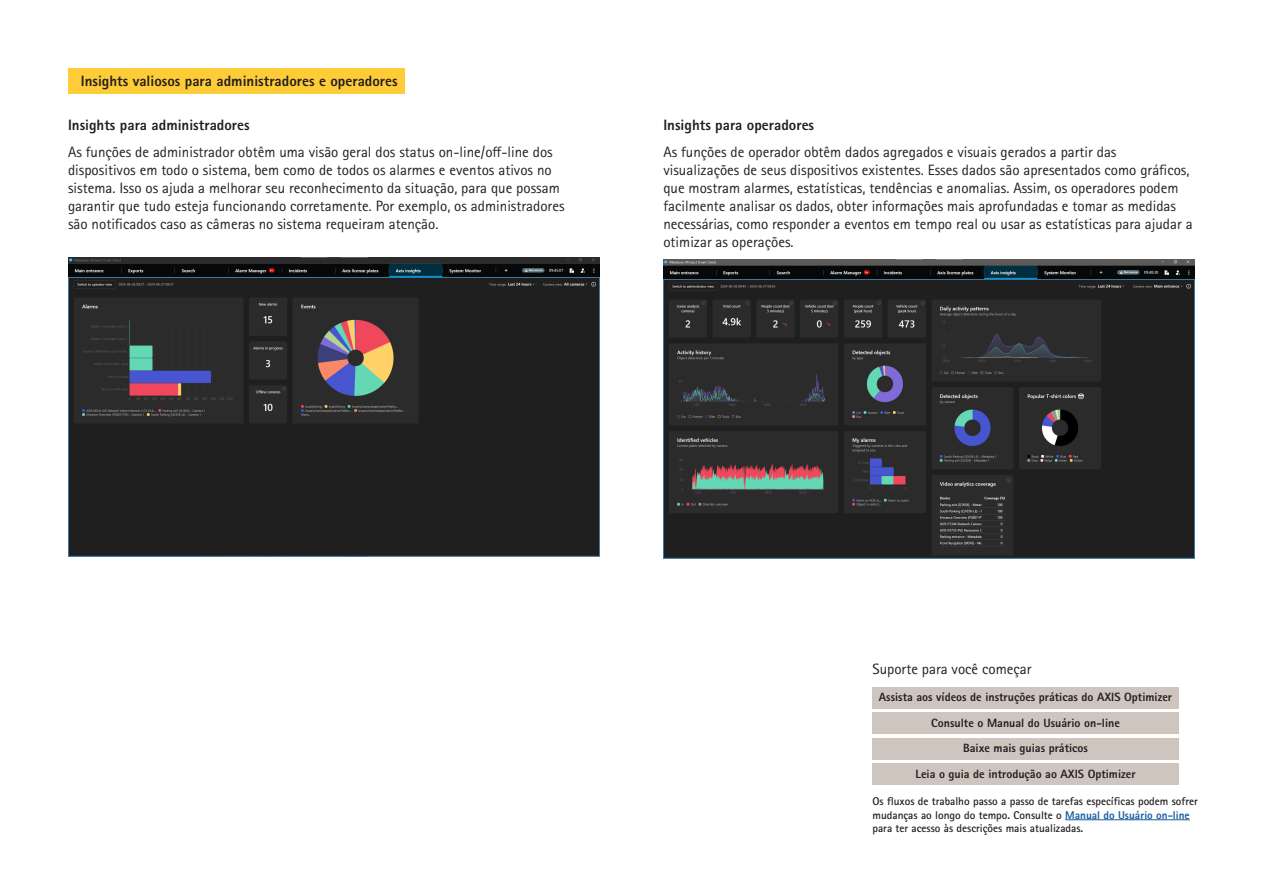
<style>
.page{position:relative;width:1263px;height:893px;background:#fff}
.page>*{position:absolute;margin:0;border:0;box-sizing:border-box;transform-origin:0 0}
.t1{font:15px/18px "Rotis Sans Serif Pro";color:#231f20}
.t2{font:800 15px "Rotis Sans Serif Pro";color:#231f20}
.t3{font:800 12px "Rotis Sans Serif Pro";color:#231f20}
.t4{font:700 11.25px/13.5px "Rotis Sans Serif Pro";color:#231f20}
.s1{font-weight:800;color:#175d9e}
</style>
<div class="page">
<div style="left:68px;top:68px;width:336px;height:26px;background:#fecc37"></div>
<div style="left:872px;top:712px;width:307px;height:22px;background:#cdc5be"></div>
<div style="left:872px;top:738px;width:307px;height:22px;background:#cdc5be"></div>
<div style="left:872px;top:687px;width:307px;height:21px;background:#cdc5be"></div>
<div style="left:872px;top:763px;width:307px;height:22px;background:#cdc5be"></div>
<hr style="left:1065px;top:819px;width:125px;height:1px;background:#175d9e">
<img style="left:68px;top:257px;width:532px;height:299px">
<img style="left:663px;top:259px;width:532px;height:299px">
<p class="t2" style="left:81px;top:71px;width:318px">Insights valiosos para administradores e operadores</p>
<p class="t2" style="left:68px;top:116px;width:183px">Insights para administradores</p>
<p class="t1" style="left:68px;top:143px;width:498px">As funções de administrador obtêm uma visão geral dos status on-line/off-line dos dispositivos em todo o sistema, bem como de todos os alarmes e eventos ativos no sistema. Isso os ajuda a melhorar seu reconhecimento da situação, para que possam garantir que tudo esteja funcionando corretamente. Por exemplo, os administradores são notificados caso as câmeras no sistema requeiram atenção.</p>
<p class="t2" style="left:663px;top:116px;width:152px">Insights para operadores</p>
<p class="t1" style="left:663px;top:143px;width:531px">As funções de operador obtêm dados agregados e visuais gerados a partir das visualizações de seus dispositivos existentes. Esses dados são apresentados como gráficos, que mostram alarmes, estatísticas, tendências e anomalias. Assim, os operadores podem facilmente analisar os dados, obter informações mais aprofundadas e tomar as medidas necessárias, como responder a eventos em tempo real ou usar as estatísticas para ajudar a otimizar as operações.</p>
<p class="t1" style="left:872px;top:660px;width:161px">Suporte para você começar</p>
<p class="t3" style="left:879px;top:689px;width:295px">Assista aos vídeos de instruções práticas do AXIS Optimizer</p>
<p class="t3" style="left:931px;top:715px;width:190px">Consulte o Manual do Usuário on-line</p>
<p class="t3" style="left:963px;top:741px;width:126px">Baixe mais guias práticos</p>
<p class="t3" style="left:915px;top:766px;width:222px">Leia o guia de introdução ao AXIS Optimizer</p>
<p class="t4" style="left:872px;top:795px;width:327px">Os fluxos de trabalho passo a passo de tarefas específicas podem sofrer mudanças ao longo do tempo. Consulte o <span class="s1">Manual do Usuário on-line </span>para ter acesso às descrições mais atualizadas.</p>
</div>
